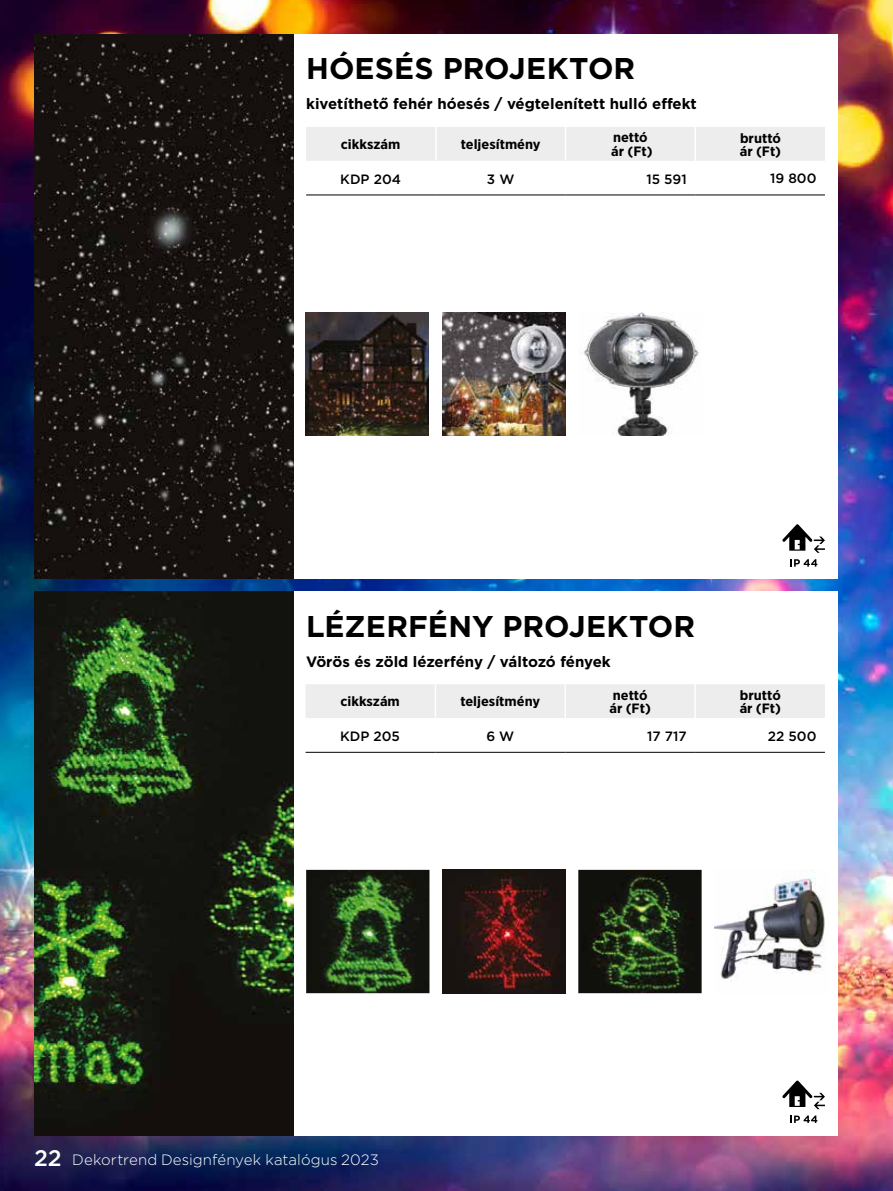
<style>
.page{position:relative;width:893px;height:1191px;background:#fff}
.page>*{position:absolute;margin:0;border:0;box-sizing:border-box;transform-origin:0 0}
.t1{font:700 30px "Gotham";color:#000}
.t2{font:700 15px "Gotham";color:#000}
.t3{font:300 15px "Gotham";letter-spacing:.005em;color:#fff}
.t4{font:700 13.5px/13.5px "Gotham Narrow";color:#000;scale:1.09 1}
.t5{font:500 13.5px "Gotham";color:#000}
.s1{font-weight:500;font-size:22.5px}
</style>
<div class="page">
<img style="left:0;top:0;width:893px;height:1191px">
<div style="left:34px;top:34px;width:804px;height:544px;background:#fff"></div>
<div style="left:34px;top:591px;width:804px;height:544px;background:#fff"></div>
<svg style="left:782px;top:524px;width:43px;height:29px"></svg>
<svg style="left:790px;top:559px;width:27px;height:7px"></svg>
<img style="left:34px;top:34px;width:259px;height:544px">
<img style="left:306px;top:313px;width:123px;height:123px">
<img style="left:584px;top:313px;width:115px;height:123px">
<img style="left:442px;top:313px;width:124px;height:123px">
<svg style="left:306px;top:127px;width:519px;height:68px"></svg>
<hr style="left:435px;top:127px;width:2px;height:33px;background:#fff">
<hr style="left:435px;top:162px;width:2px;height:33px;background:#fff">
<hr style="left:694px;top:127px;width:2px;height:34px;background:#fff">
<hr style="left:694px;top:161px;width:2px;height:34px;background:#fff">
<hr style="left:565px;top:127px;width:1px;height:33px;background:#fff">
<hr style="left:565px;top:162px;width:1px;height:33px;background:#fff">
<hr style="left:306px;top:195px;width:130px;height:1px;background:#000">
<hr style="left:436px;top:195px;width:130px;height:1px;background:#000">
<hr style="left:566px;top:195px;width:129px;height:1px;background:#000">
<hr style="left:695px;top:195px;width:130px;height:1px;background:#000">
<img style="left:306px;top:870px;width:123px;height:123px">
<img style="left:442px;top:870px;width:124px;height:123px">
<img style="left:578px;top:870px;width:124px;height:123px">
<img style="left:714px;top:870px;width:111px;height:112px">
<svg style="left:306px;top:684px;width:519px;height:68px"></svg>
<hr style="left:435px;top:684px;width:1px;height:33px;background:#fff">
<hr style="left:435px;top:719px;width:1px;height:33px;background:#fff">
<hr style="left:694px;top:684px;width:2px;height:34px;background:#fff">
<hr style="left:694px;top:718px;width:2px;height:34px;background:#fff">
<hr style="left:564px;top:684px;width:2px;height:33px;background:#fff">
<hr style="left:564px;top:719px;width:2px;height:33px;background:#fff">
<hr style="left:306px;top:752px;width:129px;height:1px;background:#000">
<hr style="left:435px;top:752px;width:130px;height:1px;background:#000">
<hr style="left:565px;top:752px;width:130px;height:1px;background:#000">
<hr style="left:695px;top:752px;width:130px;height:1px;background:#000">
<img style="left:34px;top:591px;width:259px;height:544px">
<svg style="left:782px;top:1080px;width:43px;height:29px"></svg>
<svg style="left:790px;top:1115px;width:27px;height:8px"></svg>
<h1 class="t1" style="left:306px;top:49px;width:331px">HÓESÉS PROJEKTOR</h1>
<p class="t2" style="left:306px;top:94px;width:392px">kivetíthető fehér hóesés / végtelenített hulló effekt</p>
<p class="t4" style="left:341px;top:137px;width:56px">cikkszám</p>
<p class="t4" style="left:461px;top:137px;width:75px">teljesítmény</p>
<p class="t4" style="left:611px;top:131px;width:40px">nettó ár (Ft)</p>
<p class="t4" style="left:740px;top:131px;width:40px">bruttó ár (Ft)</p>
<p class="t5" style="left:340px;top:170px;width:62px">KDP 204</p>
<p class="t5" style="left:487px;top:170px;width:29px">3 W</p>
<p class="t5" style="left:646px;top:170px;width:42px">15 591</p>
<p class="t5" style="left:770px;top:170px;width:48px">19 800</p>
<h1 class="t1" style="left:306px;top:606px;width:390px">LÉZERFÉNY PROJEKTOR</h1>
<p class="t2" style="left:306px;top:651px;width:306px">Vörös és zöld lézerfény / változó fények</p>
<p class="t4" style="left:340px;top:694px;width:56px">cikkszám</p>
<p class="t4" style="left:460px;top:694px;width:75px">teljesítmény</p>
<p class="t4" style="left:609px;top:688px;width:40px">nettó ár (Ft)</p>
<p class="t4" style="left:740px;top:688px;width:40px">bruttó ár (Ft)</p>
<p class="t5" style="left:340px;top:727px;width:61px">KDP 205</p>
<p class="t5" style="left:486px;top:727px;width:29px">6 W</p>
<p class="t5" style="left:647px;top:727px;width:41px">17 717</p>
<p class="t5" style="left:768px;top:727px;width:50px">22 500</p>
<p class="t3" style="left:34px;top:1150px;width:346px"><span class="s1">22</span> Dekortrend Designfények katalógus 2023</p>
</div>
